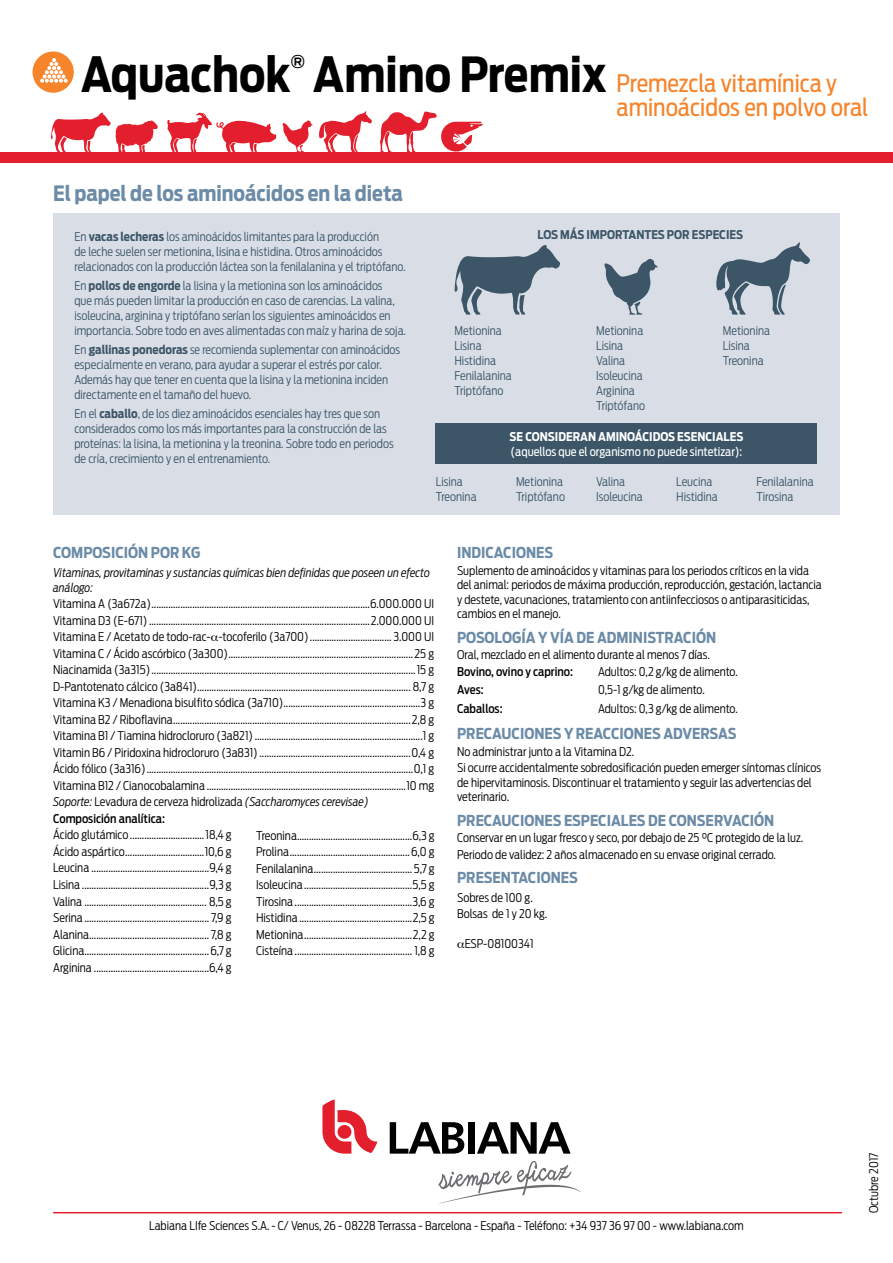
<style>
.page{position:relative;width:893px;height:1263px;background:#fff}
.page>*{position:absolute;margin:0;border:0;box-sizing:border-box;transform-origin:0 0}
.t1{font:700 48px "Antenna Cond";color:#000}
.t2{font:24px/24px "Antenna Cond";color:#f5842b}
.t3{font:700 21px "Antenna Cond";letter-spacing:-.005em;color:#6b8ba7}
.t4{font:700 17.55px "Antenna";color:#000}
.t5{font:700 15px "Antenna Cond";color:#6b8ba7}
.t6{font:300 12px/16.5px "Antenna Cond";color:#000}
.t7{font:300 12px/15px "Antenna Cond";color:#3c5668}
.t8{font:italic 300 12px/14.4px "Antenna Cond";color:#000}
.t9{font:12px "Antenna Cond";color:#fff}
.t10{font:500 12px "Antenna Cond";color:#000}
.t11{font:700 12px "Antenna Cond";color:#fff}
.t12{font:700 12px "Antenna Cond";color:#3c5668}
.s1{font-weight:700}
.s2{font-style:italic}
.s3{font-weight:500}
</style>
<div class="page">
<div style="left:0;top:152px;width:893px;height:11px;background:#e31f2d"></div>
<div style="left:53px;top:213px;width:787px;height:301px;background:#d9dee6"></div>
<svg style="left:51px;top:113px;width:107px;height:39px"></svg>
<svg style="left:319px;top:111px;width:53px;height:41px"></svg>
<svg style="left:380px;top:111px;width:103px;height:41px"></svg>
<svg style="left:282px;top:120px;width:31px;height:32px"></svg>
<svg style="left:167px;top:113px;width:109px;height:39px"></svg>
<svg style="left:455px;top:245px;width:105px;height:70px"></svg>
<svg style="left:716px;top:242px;width:94px;height:73px"></svg>
<svg style="left:604px;top:259px;width:54px;height:56px"></svg>
<div style="left:436px;top:423px;width:381px;height:41px;background:#3c5668"></div>
<div style="left:33px;top:51px;width:41px;height:42px;background:#f5842b;border-radius:50%"></div>
<svg style="left:40px;top:58px;width:28px;height:25px"></svg>
<hr style="left:53px;top:1212px;width:789px;height:1px;background:#e31f2d">
<svg style="left:390px;top:1122px;width:74px;height:31px"></svg>
<div style="left:468px;top:1122px;width:6px;height:31px;background:#000"></div>
<svg style="left:477px;top:1122px;width:94px;height:31px"></svg>
<svg style="left:322px;top:1099px;width:55px;height:54px"></svg>
<svg style="left:438px;top:1161px;width:143px;height:42px"></svg>
<h1 class="t1" style="left:81px;top:45px;width:211px">AQUACHOK</h1>
<h3 class="t4" style="left:291px;top:51px;width:16px">®</h3>
<h1 class="t1" style="left:313px;top:45px;width:295px">AMINO PREMIX</h1>
<h2 class="t2" style="left:617px;top:71px;width:253px">Premezcla vitamínica y aminoácidos en polvo oral</h2>
<h3 class="t3" style="left:53px;top:181px;width:351px">EL PAPEL DE LOS AMINOÁCIDOS EN LA DIETA</h3>
<p class="t7" style="left:74px;top:229px;width:333px">En <span class="s1">VACAS LECHERAS</span> los aminoácidos limitantes para la producción<br>de leche suelen ser metionina, lisina e histidina. Otros aminoácidos relacionados con la producción láctea son la fenilalanina y el triptófano.</p>
<p class="t7" style="left:74px;top:278px;width:333px">En <span class="s1">POLLOS DE ENGORDE</span> la lisina y la metionina son los aminoácidos<br>que más pueden limitar la producción en caso de carencias. La valina, isoleucina, arginina y triptófano serían los siguientes aminoácidos en importancia. Sobre todo en aves alimentadas con maíz y harina de soja.</p>
<p class="t7" style="left:74px;top:342px;width:327px">En <span class="s1">GALLINAS PONEDORAS</span> se recomienda suplementar con aminoácidos especialmente en verano, para ayudar a superar el estrés por calor.<br>Además hay que tener en cuenta que la lisina y la metionina inciden directamente en el tamaño del huevo.</p>
<p class="t7" style="left:74px;top:407px;width:321px">En el <span class="s1">CABALLO</span>, de los diez aminoácidos esenciales hay tres que son considerados como los más importantes para la construcción de las proteínas: la lisina, la metionina y la treonina. Sobre todo en periodos de cría, crecimiento y en el entrenamiento.</p>
<p class="t12" style="left:537px;top:228px;width:207px">LOS MÁS IMPORTANTES POR ESPECIES</p>
<p class="t7" style="left:455px;top:323px;width:59px">Metionina<br>Lisina<br>Histidina<br>Fenilalanina<br>Triptófano</p>
<p class="t7" style="left:596px;top:323px;width:50px">Metionina<br>Lisina<br>Valina<br>Isoleucina<br>Arginina<br>Triptófano</p>
<p class="t7" style="left:723px;top:323px;width:49px">Metionina<br>Lisina<br>Treonina</p>
<p class="t11" style="left:510px;top:430px;width:235px">SE CONSIDERAN AMINOÁCIDOS ESENCIALES</p>
<p class="t9" style="left:510px;top:445px;width:233px">(aquellos que el organismo no puede sintetizar):</p>
<p class="t7" style="left:436px;top:474px;width:42px">Lisina<br>Treonina</p>
<p class="t7" style="left:516px;top:474px;width:50px">Metionina<br>Triptófano</p>
<p class="t7" style="left:596px;top:474px;width:48px">Valina<br>Isoleucina</p>
<p class="t7" style="left:676px;top:474px;width:43px">Leucina<br>Histidina</p>
<p class="t7" style="left:756px;top:474px;width:59px">Fenilalanina<br>Tirosina</p>
<p class="t5" style="left:53px;top:544px;width:149px">COMPOSICIÓN POR KG</p>
<p class="t8" style="left:53px;top:566px;width:378px">Vitaminas, provitaminas y sustancias químicas bien definidas que poseen un efecto análogo:</p>
<p class="t6" style="left:53px;top:595px;width:383px">Vitamina A (3a672a)...........................................................................................6.000.000 UI Vitamina D3 (E-671)............................................................................................2.000.000 UI Vitamina E / Acetato de todo-rac- -tocoferilo (3a700).................................. 3.000 UI Vitamina C / Ácido ascórbico (3a300).............................................................................25 g Niacinamida (3a315)..............................................................................................................15 g D-Pantotenato cálcico (3a841)......................................................................................... 8,7 g Vitamina K3 / Menadiona bisulfito sódica (3a710).........................................................3 g Vitamina B2 / Riboflavina...................................................................................................2,8 g Vitamina B1 / Tiamina hidrocloruro (3a821)......................................................................1 g Vitamin B6 / Piridoxina hidrocloruro (3a831)...............................................................0,4 g Ácido fólico (3a316)...............................................................................................................0,1 g Vitamina B12 / Cianocobalamina ...................................................................................10 mg <span class="s2">Soporte:</span> Levadura de cerveza hidrolizada <span class="s2">(Saccharomyces cerevisae)<br></span><span class="s3">Composición analítica:</span></p>
<p class="t6" style="left:53px;top:827px;width:180px;text-align:justify">Ácido glutámico ...............................18,4 g Ácido aspártico.................................10,6 g Leucina .................................................9,4 g Lisina .....................................................9,3 g Valina ................................................... 8,5 g Serina .................................................... 7,9 g Alanina.................................................. 7,8 g Glicina....................................................6,7 g Arginina ................................................6,4 g</p>
<p class="t6" style="left:256px;top:827px;width:180px;text-align:justify">Treonina................................................6,3 g Prolina..................................................6,0 g Fenilalanina......................................... 5,7 g Isoleucina.............................................5,5 g Tirosina.................................................3,6 g Histidina ...............................................2,5 g Metionina.............................................2,2 g Cisteína................................................. 1,8 g</p>
<p class="t5" style="left:457px;top:544px;width:98px">INDICACIONES</p>
<p class="t6" style="left:457px;top:563px;width:366px;line-height:14.4px">Suplemento de aminoácidos y vitaminas para los periodos críticos en la vida del animal: periodos de máxima producción, reproducción, gestación, lactancia y destete, vacunaciones, tratamiento con antiinfecciosos o antiparasiticidas, cambios en el manejo.</p>
<p class="t5" style="left:457px;top:628px;width:20px">POSO</p>
<p class="t5" style="left:495px;top:628px;width:122px">LOGÍA Y VÍA DE ADMINIS</p>
<p class="t5" style="left:656px;top:628px;width:45px">TRACIÓN</p>
<p class="t6" style="left:457px;top:646px;width:254px">Oral, mezclado en el alimento durante al menos 7 días.</p>
<p class="t10" style="left:457px;top:664px;width:118px">Bovino, ovino y caprino:</p>
<p class="t6" style="left:598px;top:663px;width:141px">Adultos: 0,2 g/kg de alimento.</p>
<p class="t10" style="left:457px;top:683px;width:28px">Aves:</p>
<p class="t6" style="left:598px;top:682px;width:108px">0,5-1 g/kg de alimento.</p>
<p class="t10" style="left:457px;top:701px;width:47px">Caballos:</p>
<p class="t6" style="left:598px;top:700px;width:141px">Adultos: 0,3 g/kg de alimento.</p>
<p class="t5" style="left:457px;top:725px;width:72px">PRECAUCIONES</p>
<p class="t5" style="left:564px;top:725px;width:65px">Y REACCIONES</p>
<p class="t5" style="left:663px;top:725px;width:74px">ADVERSAS</p>
<p class="t6" style="left:457px;top:743px;width:365px">No administrar junto a la Vitamina D2.<br>Si ocurre accidentalmente sobredosificación pueden emerger síntomas clínicos</p>
<p class="t6" style="left:457px;top:775px;width:356px;line-height:14.4px">de hipervitaminosis. Discontinuar el tratamiento y seguir las advertencias del veterinario.</p>
<p class="t5" style="left:457px;top:811px;width:72px">PRECAUCIONES</p>
<p class="t5" style="left:564px;top:811px;width:123px">ESPECIALES DE CONSER</p>
<p class="t5" style="left:723px;top:811px;width:36px">VACIÓN</p>
<p class="t6" style="left:457px;top:830px;width:348px">Conservar en un lugar fresco y seco, por debajo de 25 °C protegido de la luz.<br>Periodo de validez: 2 años almacenado en su envase original cerrado.</p>
<p class="t5" style="left:457px;top:869px;width:122px">PRESENTACIONES</p>
<p class="t6" style="left:457px;top:889px;width:92px">Sobres de 100 g.<br>Bolsas de 1 y 20 kg.</p>
<p class="t6" style="left:465px;top:935px;width:70px">ESP-08100341</p>
<p class="t6" style="left:149px;top:1217px;width:596px">Labiana LIfe Sciences S.A. - C/ Venus, 26 - 08228 Terrassa - Barcelona - España - Teléfono: +34 937 36 97 00 - www.labiana.com</p>
<p class="t6" style="left:865px;top:1213px;width:62px;rotate:-90deg">Octubre 2017</p>
</div>
